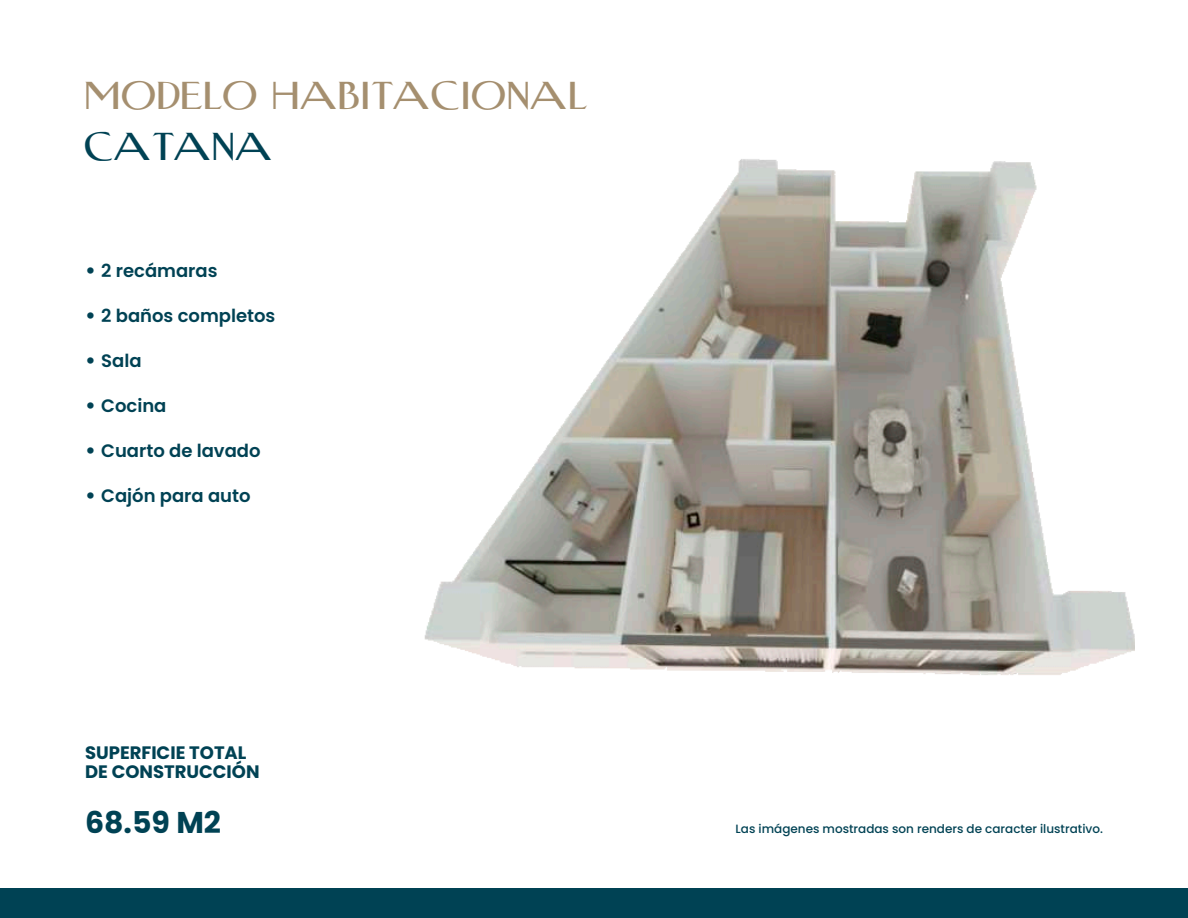
<style>
.page{position:relative;width:1188px;height:918px;background:#fff}
.page>*{position:absolute;margin:0;border:0;box-sizing:border-box;transform-origin:0 0}
.t1{font:30px "New Yorker W01 Type";color:#a58f6f}
.t2{font:700 30px "Poppins";color:#004254}
.t3{font:30px "New Yorker W01 Type";color:#004254}
.t4{font:600 18px "Poppins";color:#004254}
.t5{font:700 18px/19.5px "Poppins";color:#004254}
.t6{font:500 12px "Poppins";color:#004254}
.s1{font-size:22.5px}
</style>
<div class="page">
<div style="left:0;top:889px;width:1188px;height:29px;background:#004254"></div>
<img style="left:424px;top:159px;width:711px;height:516px">
<h1 class="t1" style="left:85px;top:81px;width:505px">MODELO HABITACIONAL</h1>
<h1 class="t3" style="left:85px;top:132px;width:190px">CATANA</h1>
<p class="t4" style="left:85px;top:260px;width:134px"><span class="s1">•</span> 2 recámaras</p>
<p class="t4" style="left:85px;top:305px;width:192px"><span class="s1">•</span> 2 baños completos</p>
<p class="t4" style="left:85px;top:350px;width:58px"><span class="s1">•</span> Sala</p>
<p class="t4" style="left:85px;top:395px;width:83px"><span class="s1">•</span> Cocina</p>
<p class="t4" style="left:85px;top:440px;width:177px"><span class="s1">•</span> Cuarto de lavado</p>
<p class="t4" style="left:85px;top:485px;width:167px"><span class="s1">•</span> Cajón para auto</p>
<p class="t5" style="left:85px;top:743px;width:176px">SUPERFICIE TOTAL<br>DE CONSTRUCCIÓN</p>
<h1 class="t2" style="left:85px;top:805px;width:137px">68.59 M2</h1>
<p class="t6" style="left:736px;top:822px;width:369px">Las imágenes mostradas son renders de caracter ilustrativo.</p>
</div>
